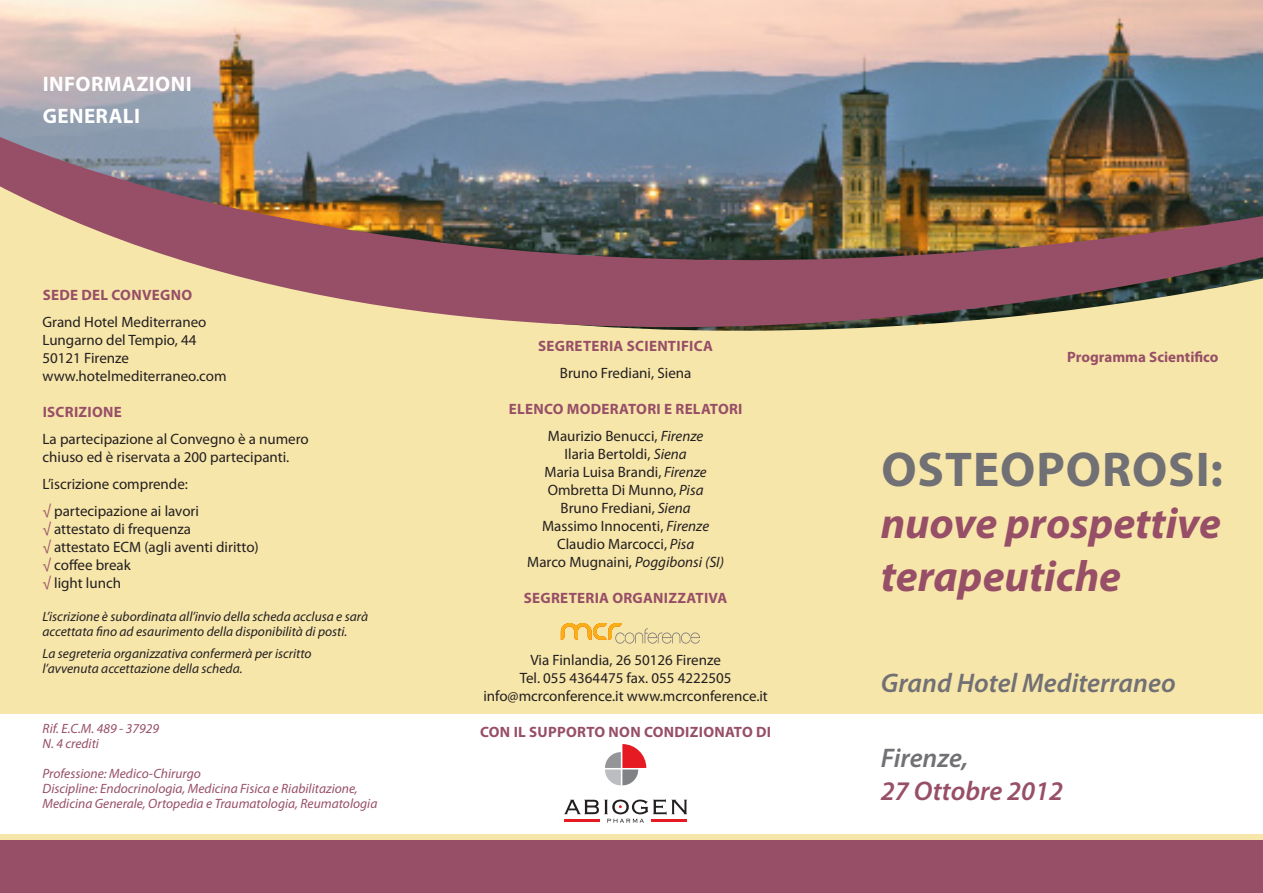
<style>
.page{position:relative;width:1263px;height:893px;background:#fff}
.page>*{position:absolute;margin:0;border:0;box-sizing:border-box;transform-origin:0 0}
.t1{font:700 49.05px "Myriad Pro";letter-spacing:.02em;color:#717074}
.t2{font:italic 700 43.65px "Myriad Pro";color:#974f67}
.t3{font:italic 600 27px "Myriad Pro";color:#717074}
.t4{font:italic 600 27px "Myriad Pro";color:#974f67}
.t5{font:700 21px "Myriad Pro";letter-spacing:.02em;color:#fff}
.t6{font:15px "Myriad Pro";color:#231f20}
.t7{font:700 15px "Myriad Pro";letter-spacing:.02em;color:#974f67}
.t8{font:700 15px "Myriad Pro";color:#974f67}
.t9{font:italic 13.5px/15px "Myriad Pro";color:#231f20}
.t10{font:italic 13.5px "Myriad Pro";color:#974f67}
.s1{color:#974f67}
.s2{font-style:italic}
</style>
<div class="page">
<img style="left:0;top:0;width:1262px;height:134px">
<div style="left:0;top:457px;width:1263px;height:384px;background:#f7e6aa"></div>
<img style="left:0;top:134px;width:1263px;height:323px">
<div style="left:0;top:841px;width:1263px;height:52px;background:#974f67"></div>
<div style="left:0;top:714px;width:1263px;height:120px;background:#fff"></div>
<svg style="left:561px;top:623px;width:139px;height:21px;background:#edd38e"></svg>
<svg style="left:605px;top:744px;width:41px;height:41px"></svg>
<svg style="left:564px;top:799px;width:123px;height:24px"></svg>
<p class="t5" style="left:43px;top:70px;width:150px">INFORMAZIONI</p>
<p class="t5" style="left:43px;top:103px;width:99px">GENERALI</p>
<p class="t7" style="left:43px;top:285px;width:151px">SEDE DEL CONVEGNO</p>
<p class="t6" style="left:43px;top:312px;width:165px">Grand Hotel Mediterraneo</p>
<p class="t6" style="left:43px;top:330px;width:155px">Lungarno del Tempio, 44</p>
<p class="t6" style="left:43px;top:348px;width:88px">50121 Firenze</p>
<p class="t6" style="left:43px;top:366px;width:186px">www.hotelmediterraneo.com</p>
<p class="t7" style="left:43px;top:402px;width:81px">ISCRIZIONE</p>
<p class="t6" style="left:43px;top:429px;width:268px">La partecipazione al Convegno è a numero</p>
<p class="t6" style="left:43px;top:447px;width:248px">chiuso ed è riservata a 200 partecipanti.</p>
<p class="t6" style="left:43px;top:474px;width:147px">L’iscrizione comprende:</p>
<p class="t6" style="left:43px;top:501px;width:158px"><span class="s1">√</span> partecipazione ai lavori</p>
<p class="t6" style="left:43px;top:519px;width:150px"><span class="s1">√</span> attestato di frequenza</p>
<p class="t6" style="left:43px;top:537px;width:218px"><span class="s1">√</span> attestato ECM (agli aventi diritto)</p>
<p class="t6" style="left:43px;top:555px;width:90px"><span class="s1">√</span> coffee break</p>
<p class="t6" style="left:43px;top:573px;width:80px"><span class="s1">√</span> light lunch</p>
<p class="t9" style="left:43px;top:609px;width:327px">L’iscrizione è subordinata all’invio della scheda acclusa e sarà accettata fino ad esaurimento della disponibilità di posti.</p>
<p class="t9" style="left:43px;top:646px;width:271px">La segreteria organizzativa confermerà per iscritto</p>
<p class="t9" style="left:43px;top:661px;width:202px">l’avvenuta accettazione della scheda.</p>
<p class="t10" style="left:43px;top:720px;width:118px">Rif. E.C.M. 489 - 37929</p>
<p class="t10" style="left:43px;top:735px;width:58px">N. 4 crediti</p>
<p class="t10" style="left:43px;top:765px;width:160px">Professione: Medico-Chirurgo</p>
<p class="t10" style="left:43px;top:780px;width:317px">Discipline: Endocrinologia, Medicina Fisica e Riabilitazione,</p>
<p class="t10" style="left:43px;top:795px;width:336px">Medicina Generale, Ortopedia e Traumatologia, Reumatologia</p>
<p class="t7" style="left:538px;top:337px;width:176px">SEGRETERIA SCIENTIFICA</p>
<p class="t6" style="left:560px;top:364px;width:133px">Bruno Frediani, Siena</p>
<p class="t7" style="left:509px;top:400px;width:235px">ELENCO MODERATORI E RELATORI</p>
<p class="t6" style="left:548px;top:427px;width:157px">Maurizio Benucci, <span class="s2">Firenze</span></p>
<p class="t6" style="left:564px;top:445px;width:124px">Ilaria Bertoldi, <span class="s2">Siena</span></p>
<p class="t6" style="left:545px;top:463px;width:164px">Maria Luisa Brandi, <span class="s2">Firenze</span></p>
<p class="t6" style="left:548px;top:481px;width:157px">Ombretta Di Munno, <span class="s2">Pisa</span></p>
<p class="t6" style="left:560px;top:499px;width:132px">Bruno Frediani, <span class="s2">Siena</span></p>
<p class="t6" style="left:542px;top:517px;width:169px">Massimo Innocenti, <span class="s2">Firenze</span></p>
<p class="t6" style="left:557px;top:535px;width:139px">Claudio Marcocci, <span class="s2">Pisa</span></p>
<p class="t6" style="left:527px;top:553px;width:198px">Marco Mugnaini, <span class="s2">Poggibonsi (SI)</span></p>
<p class="t7" style="left:524px;top:589px;width:205px">SEGRETERIA ORGANIZZATIVA</p>
<p class="t6" style="left:530px;top:651px;width:192px">Via Finlandia, 26 50126 Firenze</p>
<p class="t6" style="left:520px;top:669px;width:213px">Tel. 055 4364475 fax. 055 4222505</p>
<p class="t6" style="left:483px;top:687px;width:286px">info@mcrconference.it www.mcrconference.it</p>
<p class="t7" style="left:480px;top:722px;width:292px">CON IL SUPPORTO NON CONDIZIONATO DI</p>
<p class="t8" style="left:1067px;top:347px;width:153px">Programma Scientifico</p>
<p class="t1" style="left:881px;top:438px;width:343px">OSTEOPOROSI:</p>
<p class="t2" style="left:881px;top:495px;width:342px">nuove prospettive</p>
<p class="t2" style="left:881px;top:548px;width:242px">terapeutiche</p>
<p class="t3" style="left:881px;top:666px;width:296px">Grand Hotel Mediterraneo</p>
<p class="t3" style="left:881px;top:741px;width:89px">Firenze,</p>
<p class="t4" style="left:881px;top:774px;width:184px">27 Ottobre 2012</p>
</div>
